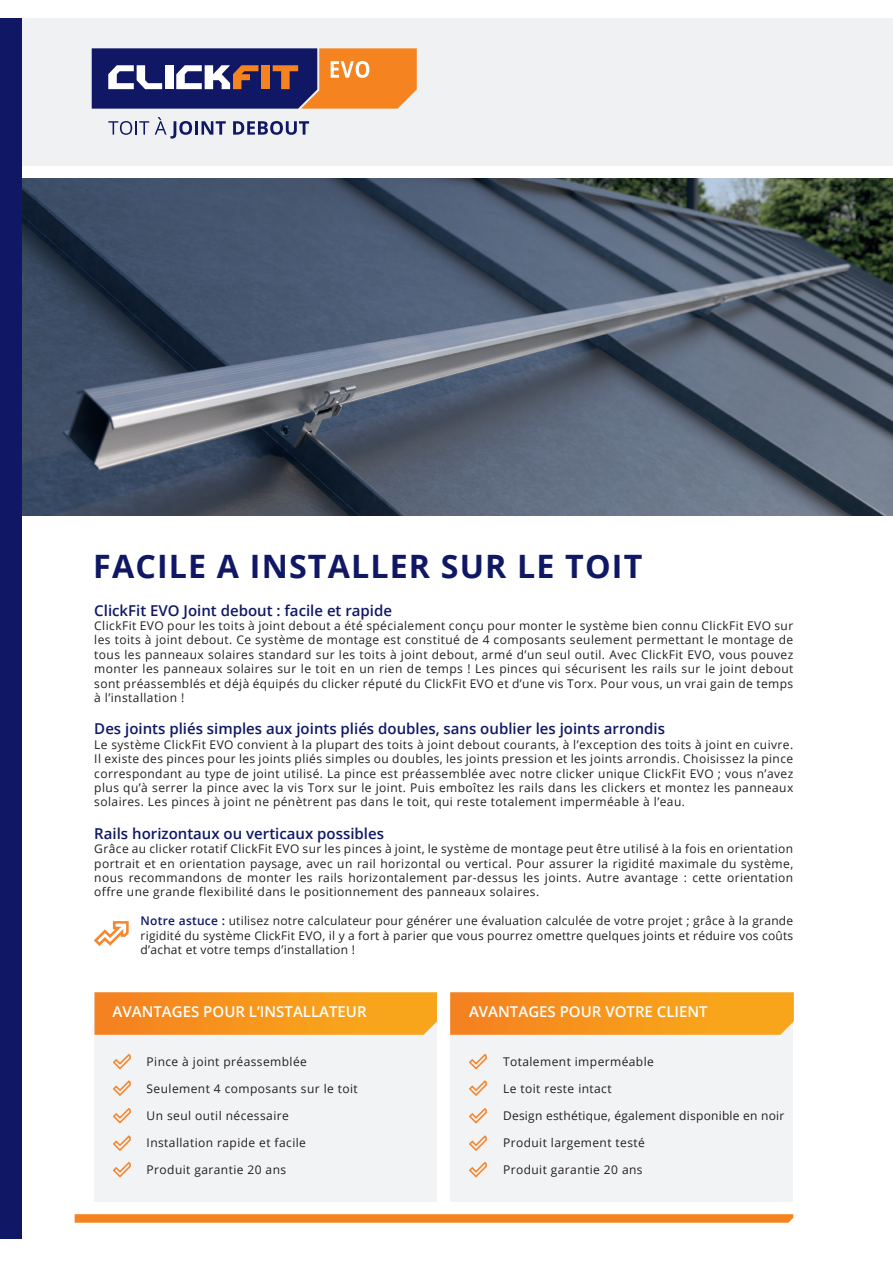
<style>
.page{position:relative;width:893px;height:1263px;background:#fff}
.page>*{position:absolute;margin:0;border:0;box-sizing:border-box;transform-origin:0 0}
.t1{font:700 32.25px "Open Sans";letter-spacing:.035em;color:#101865}
.t2{font:600 15px "Open Sans";color:#101865}
.t3{font:600 15px "Open Sans";color:#fff}
.t4{font:12px/14.4px "Open Sans";letter-spacing:.035em;color:#231f20;text-align:justify}
.s1{font-weight:600;color:#101865}
</style>
<div class="page">
<div style="left:17px;top:18px;width:876px;height:147px;background:#f0f1f2"></div>
<div style="left:95px;top:992px;width:698px;height:209px;background:#f2f3f4"></div>
<img style="left:21px;top:179px;width:872px;height:336px">
<svg style="left:75px;top:1214px;width:718px;height:9px;background:#f58a2c"></svg>
<div style="left:0;top:18px;width:21px;height:1220px;background:#101865"></div>
<svg style="left:95px;top:992px;width:342px;height:43px;background:#f79820"></svg>
<svg style="left:450px;top:992px;width:344px;height:43px;background:#f79820"></svg>
<div style="left:437px;top:990px;width:13px;height:217px;background:#fff"></div>
<svg style="left:113px;top:1054px;width:18px;height:15px"></svg>
<svg style="left:113px;top:1080px;width:18px;height:16px"></svg>
<svg style="left:113px;top:1108px;width:18px;height:15px"></svg>
<svg style="left:113px;top:1162px;width:18px;height:15px"></svg>
<svg style="left:113px;top:1135px;width:18px;height:16px"></svg>
<svg style="left:469px;top:1054px;width:18px;height:15px"></svg>
<svg style="left:469px;top:1080px;width:18px;height:16px"></svg>
<svg style="left:469px;top:1108px;width:18px;height:15px"></svg>
<svg style="left:469px;top:1162px;width:18px;height:15px"></svg>
<svg style="left:469px;top:1135px;width:18px;height:16px"></svg>
<svg style="left:94px;top:921px;width:35px;height:24px"></svg>
<svg style="left:92px;top:48px;width:325px;height:61px;background:#775761"></svg>
<svg style="left:108px;top:121px;width:41px;height:14px"></svg>
<svg style="left:155px;top:117px;width:37px;height:22px"></svg>
<hr style="left:195px;top:121px;width:3px;height:14px;background:#101865">
<svg style="left:202px;top:121px;width:24px;height:14px"></svg>
<svg style="left:233px;top:121px;width:76px;height:14px"></svg>
<h1 class="t1" style="left:93px;top:544px;width:551px">FACILE A INSTALLER SUR LE TOIT</h1>
<p class="t2" style="left:94px;top:600px;width:299px">ClickFit EVO Joint debout : facile et rapide</p>
<p class="t4" style="left:94px;top:618px;width:700px">ClickFit EVO pour les toits à joint debout a été spécialement conçu pour monter le système bien connu ClickFit EVO sur les toits à joint debout. Ce système de montage est constitué de 4 composants seulement permettant le montage de tous les panneaux solaires standard sur les toits à joint debout, armé d’un seul outil. Avec ClickFit EVO, vous pouvez monter les panneaux solaires sur le toit en un rien de temps ! Les pinces qui sécurisent les rails sur le joint debout sont préassemblés et déjà équipés du clicker réputé du ClickFit EVO et d’une vis Torx. Pour vous, un vrai gain de temps à l’installation !</p>
<p class="t2" style="left:94px;top:719px;width:572px">Des joints pliés simples aux joints pliés doubles, sans oublier les joints arrondis</p>
<p class="t4" style="left:94px;top:737px;width:700px">Le système ClickFit EVO convient à la plupart des toits à joint debout courants, à l’exception des toits à joint en cuivre.<br>Il existe des pinces pour les joints pliés simples ou doubles, les joints pression et les joints arrondis. Choisissez la pince correspondant au type de joint utilisé. La pince est préassemblée avec notre clicker unique ClickFit EVO ; vous n’avez plus qu’à serrer la pince avec la vis Torx sur le joint. Puis emboîtez les rails dans les clickers et montez les panneaux solaires. Les pinces à joint ne pénètrent pas dans le toit, qui reste totalement imperméable à l’eau.</p>
<p class="t2" style="left:94px;top:823px;width:291px">Rails horizontaux ou verticaux possibles</p>
<p class="t4" style="left:94px;top:841px;width:700px">Grâce au clicker rotatif ClickFit EVO sur les pinces à joint, le système de montage peut être utilisé à la fois en orientation portrait et en orientation paysage, avec un rail horizontal ou vertical. Pour assurer la rigidité maximale du système, nous recommandons de monter les rails horizontalement par-dessus les joints. Autre avantage : cette orientation offre une grande flexibilité dans le positionnement des panneaux solaires.</p>
<p class="t4" style="left:141px;top:913px;width:654px"><span class="s1">Notre astuce :</span> utilisez notre calculateur pour générer une évaluation calculée de votre projet ; grâce à la grande rigidité du système ClickFit EVO, il y a fort à parier que vous pourrez omettre quelques joints et réduire vos coûts d’achat et votre temps d’installation !</p>
<p class="t3" style="left:113px;top:1002px;width:256px">AVANTAGES POUR L’INSTALLATEUR</p>
<p class="t4" style="left:147px;top:1054px;width:162px">Pince à joint préassemblée</p>
<p class="t4" style="left:147px;top:1081px;width:213px">Seulement 4 composants sur le toit</p>
<p class="t4" style="left:147px;top:1108px;width:144px">Un seul outil nécessaire</p>
<p class="t4" style="left:147px;top:1135px;width:161px">Installation rapide et facile</p>
<p class="t4" style="left:147px;top:1162px;width:141px">Produit garantie 20 ans</p>
<p class="t3" style="left:469px;top:1001px;width:240px">AVANTAGES POUR VOTRE CLIENT</p>
<p class="t4" style="left:503px;top:1054px;width:152px">Totalement imperméable</p>
<p class="t4" style="left:503px;top:1081px;width:110px">Le toit reste intact</p>
<p class="t4" style="left:503px;top:1108px;width:283px">Design esthétique, également disponible en noir</p>
<p class="t4" style="left:503px;top:1135px;width:143px">Produit largement testé</p>
<p class="t4" style="left:503px;top:1162px;width:141px">Produit garantie 20 ans</p>
</div>
